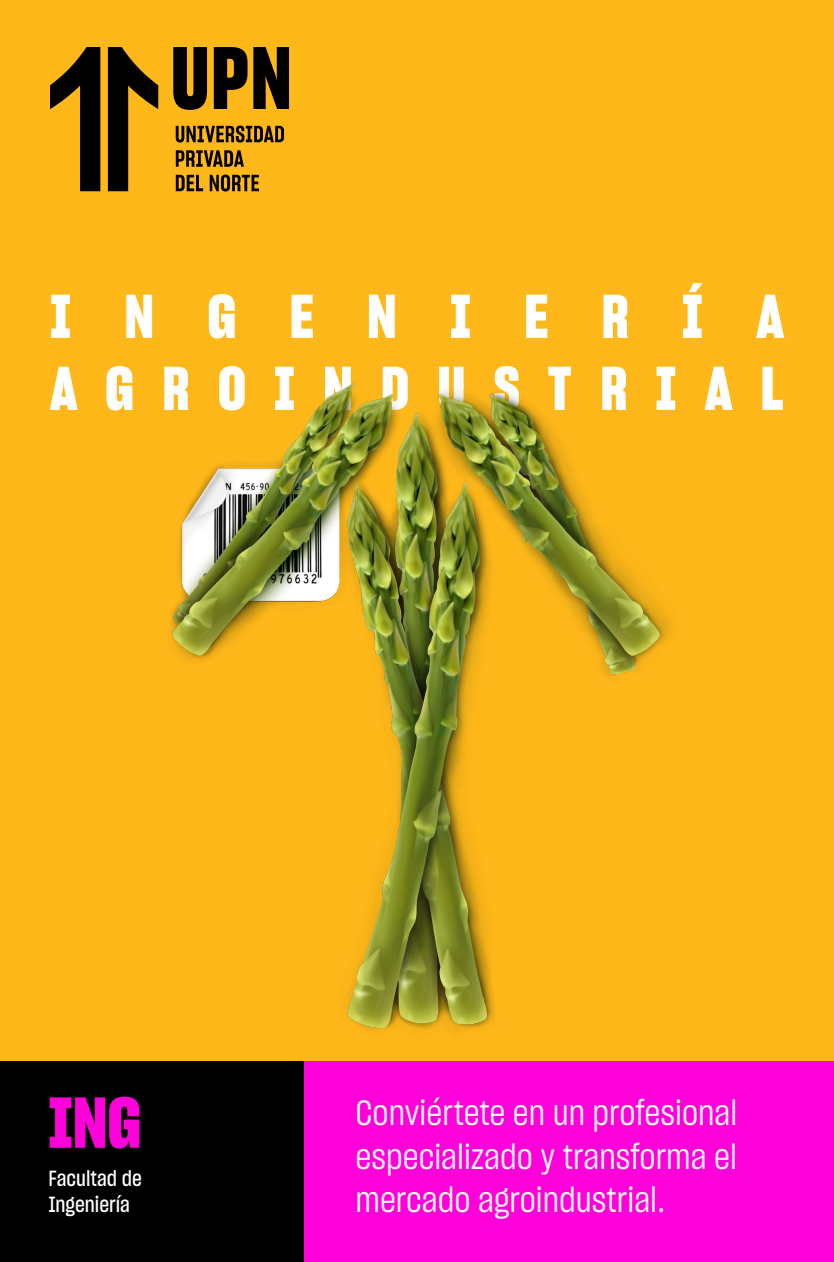
<style>
.page{position:relative;width:834px;height:1262px;background:#ffb819}
.page>*{position:absolute;margin:0;border:0;box-sizing:border-box;transform-origin:0 0}
.t1{font:70px "Sharp Grotesk Bold 15";color:#ff00da}
.t2{font:60px/72px "Sharp Grotesk Bold 15";letter-spacing:.47em;color:#fff}
.t3{font:34.5px/43.5px "Sharp Grotesk Book 15";color:#fff;text-align:justify}
.t4{font:21.5px/25.8px "Sharp Grotesk Medium 15";color:#fff}
</style>
<div class="page">
<div style="left:0;top:1061px;width:305px;height:201px;background:#000"></div>
<div style="left:305px;top:1061px;width:529px;height:201px;background:#ff00da"></div>
<svg style="left:173px;top:47px;width:34px;height:63px"></svg>
<svg style="left:214px;top:47px;width:75px;height:62px"></svg>
<svg style="left:50px;top:47px;width:50px;height:144px"></svg>
<svg style="left:108px;top:47px;width:50px;height:144px"></svg>
<svg style="left:176px;top:126px;width:108px;height:17px"></svg>
<svg style="left:176px;top:150px;width:68px;height:17px"></svg>
<svg style="left:176px;top:175px;width:27px;height:16px"></svg>
<svg style="left:210px;top:175px;width:49px;height:16px"></svg>
<img style="left:170px;top:383px;width:503px;height:649px">
<h2 class="t2" style="left:50px;top:279px;width:736px">INGENIERÍA<br>AGROINDUSTRIAL</h2>
<h1 class="t1" style="left:48px;top:1074px;width:95px">ING</h1>
<p class="t4" style="left:48px;top:1165px;width:95px">Facultad de<br>Ingeniería</p>
<p class="t3" style="left:356px;top:1090px;width:383px">Conviértete en un profesional especializado y transforma el mercado agroindustrial.</p>
</div>
